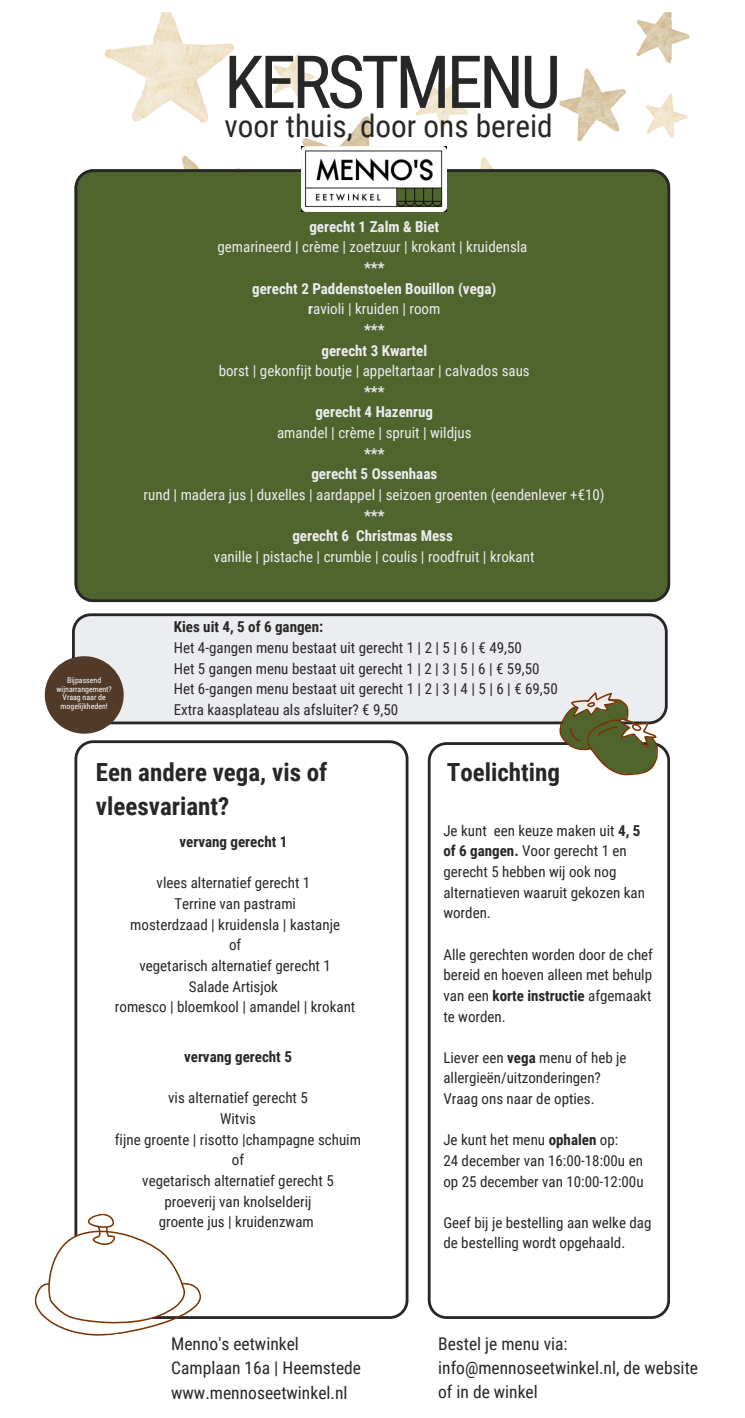
<style>
.page{position:relative;width:745px;height:1418px;background:#fff}
.page>*{position:absolute;margin:0;border:0;box-sizing:border-box;transform-origin:0 0}
.t1{font:73.25px "Roboto Condensed";letter-spacing:-.055em;color:#272727}
.t2{font:31.25px "Roboto Condensed";color:#272727}
.t3{font:700 25px/34.8px "Roboto Condensed";color:#272727}
.t4{font:17.5px/24.4px "Roboto Condensed";color:#272727}
.t5{font:15px/20.6px "Roboto Condensed";color:#272727}
.t6{font:15px/20.6px "Roboto Condensed";color:#ecedf0;text-align:center}
.t7{font:700 15px "Roboto Condensed";color:#272727}
.t8{font:7.88px/8.5px "Roboto Condensed";color:#fff;text-align:center}
.s1{font-weight:700}
</style>
<div class="page">
<svg style="left:427px;top:742px;width:242px;height:576px"></svg>
<svg style="left:74px;top:740px;width:334px;height:578px"></svg>
<div style="left:75px;top:169px;width:595px;height:433px;background:#50642d"></div>
<img style="left:104px;top:12px;width:585px;height:157px">
<svg style="left:72px;top:613px;width:595px;height:111px;background:#e1e2e5"></svg>
<svg style="left:559px;top:691px;width:98px;height:84px"></svg>
<svg style="left:34px;top:1203px;width:170px;height:133px"></svg>
<div style="left:45px;top:656px;width:79px;height:77px;background:#523a28;border-radius:50%"></div>
<img style="left:302px;top:146px;width:144px;height:65px">
<h6 class="t1" style="left:224px;top:40px;width:339px">KERSTMENU</h6>
<p class="t2" style="left:224px;top:108px;width:330px">voor thuis, door ons bereid</p>
<p class="t8" style="left:56px;top:676px;width:57px">Bijpassend wijnarrangement?<br>Vraag naar de mogelijkheden!</p>
<h6 class="t6" style="left:144px;top:216px;width:462px"><span class="s1">gerecht 1 Zalm &amp; Biet<br></span>gemarineerd | crème | zoetzuur | krokant | kruidensla<br><span class="s1">***<br>gerecht 2 Paddenstoelen Bouillon (vega)<br>r</span>avioli | kruiden | room<br><span class="s1">***<br>gerecht 3 Kwartel<br></span>borst | gekonfijt boutje | appeltartaar | calvados saus<br><span class="s1">***<br>gerecht 4 Hazenrug<br></span>amandel | crème | spruit | wildjus<br><span class="s1">***<br>gerecht 5 Ossenhaas<br></span>rund | madera jus | duxelles | aardappel | seizoen groenten (eendenlever +€10) <span class="s1">***<br>gerecht 6 Christmas Mess<br></span>vanille | pistache | crumble | coulis | roodfruit | krokant</h6>
<h6 class="t5" style="left:174px;top:617px;width:385px"><span class="s1">Kies uit 4, 5 of 6 gangen:<br></span>Het 4-gangen menu bestaat uit gerecht 1 | 2 | 5 | 6 | € 49,50<br>Het 5 gangen menu bestaat uit gerecht 1 | 2 | 3 | 5 | 6 | € 59,50<br>Het 6-gangen menu bestaat uit gerecht 1 | 2 | 3 | 4 | 5 | 6 | € 69,50<br>Extra kaasplateau als afsluiter? € 9,50</h6>
<h5 class="t3" style="left:96px;top:755px;width:233px">Een andere vega, vis of vleesvariant?</h5>
<h6 class="t7" style="left:179px;top:833px;width:109px">vervang gerecht 1</h6>
<p class="t5" style="left:115px;top:873px;width:242px;text-align:center">vlees alternatief gerecht 1<br>Terrine van pastrami<br>mosterdzaad | kruidensla | kastanje<br>of<br>vegetarisch alternatief gerecht 1<br>Salade Artisjok<br>romesco | bloemkool | amandel | krokant</p>
<h1 class="t7" style="left:184px;top:1048px;width:109px">vervang gerecht 5</h1>
<h2 class="t5" style="left:115px;top:1088px;width:247px;text-align:center">vis alternatief gerecht 5<br>Witvis<br>fijne groente | risotto |champagne schuim of<br>vegetarisch alternatief gerecht 5 proeverij van knolselderij<br>groente jus | kruidenzwam</h2>
<h4 class="t4" style="left:171px;top:1331px;width:191px">Menno's eetwinkel<br>Camplaan 16a | Heemstede www.mennoseetwinkel.nl</h4>
<p class="t3" style="left:447px;top:755px;width:115px">Toelichting</p>
<h6 class="t5" style="left:443px;top:820px;width:203px">Je kunt een keuze maken uit <span class="s1">4, 5 of 6 gangen.</span> Voor gerecht 1 en gerecht 5 hebben wij ook nog alternatieven waaruit gekozen kan worden.</h6>
<h3 class="t5" style="left:443px;top:944px;width:211px;text-align:justify">Alle gerechten worden door de chef bereid en hoeven alleen met behulp van een <span class="s1">korte instructie</span> afgemaakt te worden.</h3>
<h6 class="t5" style="left:443px;top:1047px;width:185px">Liever een <span class="s1">vega</span> menu of heb je allergieën/uitzonderingen?<br>Vraag ons naar de opties.</h6>
<h6 class="t5" style="left:443px;top:1129px;width:202px">Je kunt het menu <span class="s1">ophalen</span> op:<br>24 december van 16:00-18:00u en op 25 december van 10:00-12:00u</h6>
<h6 class="t5" style="left:443px;top:1212px;width:209px">Geef bij je bestelling aan welke dag de bestelling wordt opgehaald.</h6>
<p class="t4" style="left:438px;top:1331px;width:131px">Bestel je menu via:</p>
<h3 class="t4" style="left:438px;top:1355px;width:261px">info@mennoseetwinkel.nl, de website</h3>
<h5 class="t4" style="left:438px;top:1380px;width:101px">of in de winkel</h5>
</div>
